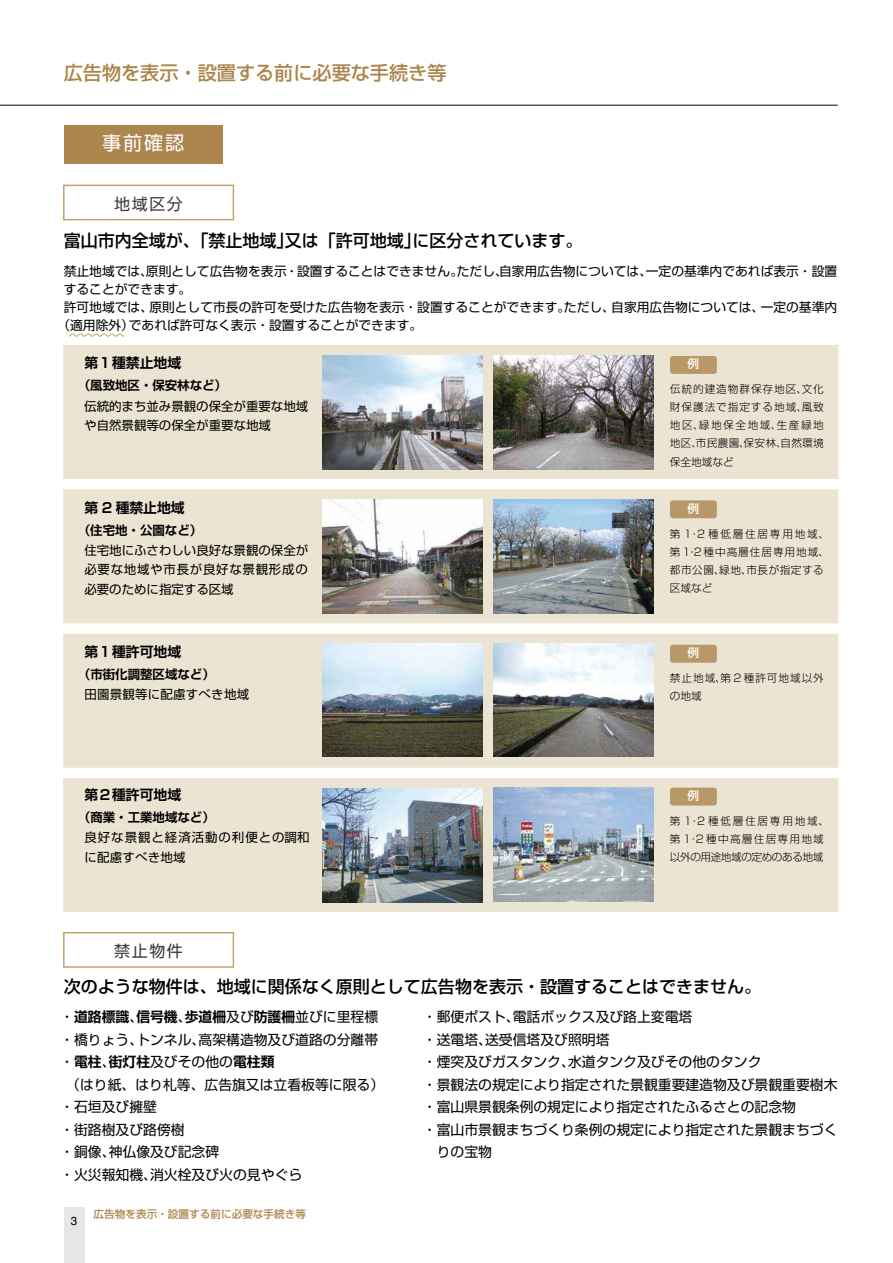
<style>
.page{position:relative;width:893px;height:1263px;background:#fff}
.page>*{position:absolute;margin:0;border:0;box-sizing:border-box;transform-origin:0 0}
.t1{font:500 19.2px "Shin Go Pr 6";color:#ac864d}
.t2{font:19.2px "Shin Go Pr 6";color:#fff}
.t3{font:500 16.95px "Shin Go Pr 6";color:#000}
.t4{font:15.9px "Shin Go Pr 6";letter-spacing:.1em;color:#3e3a39}
.t5{font:13.8px/22.5px "Shin Go Pr 6";color:#000}
.t6{font:700 13.8px "Shin Go Pr 6 De";color:#000}
.t7{font:12.75px "Shin Go Pr 6";color:#000}
.t8{font:12.45px/19.5px "Shin Go Pr 6";color:#000}
.t9{font:700 12.45px "Shin Go Pr 6 De";color:#000}
.t10{font:12.45px/20.1px "Shin Go Pr 6";letter-spacing:.08em;color:#000}
.t11{font:12.45px "Shin Go Pr 6";letter-spacing:.02em;color:#000}
.t12{font:500 11.7px "Shin Go Pr 6";color:#fff}
.t13{font:11.7px "Helvetica";color:#000}
.t14{font:300 10.65px/18px "Shin Go Pr 6";letter-spacing:.09em;color:#000}
.t15{font:300 10.65px/18px "Shin Go Pr 6";letter-spacing:.12em;color:#000}
.t16{font:500 10.65px "Shin Go Pr 6";color:#ac864d}
.s1{font-family:"Shin Go Pr 6";font-weight:400}
.s2{font-family:"Shin Go Pr 6 De";font-weight:700}
</style>
<div class="page">
<div style="left:64px;top:1208px;width:20px;height:55px;background:#e6e6e6"></div>
<div style="left:64px;top:346px;width:774px;height:132px;background:#ece4d3"></div>
<div style="left:64px;top:490px;width:774px;height:133px;background:#ece4d3"></div>
<div style="left:64px;top:634px;width:774px;height:133px;background:#ece4d3"></div>
<div style="left:64px;top:779px;width:774px;height:132px;background:#ece4d3"></div>
<div style="left:64px;top:125px;width:159px;height:39px;background:#ac864d"></div>
<hr style="left:0;top:105px;width:838px;height:1px;background:#000">
<div style="left:63px;top:185px;width:171px;height:35px;border:2px solid #c2a56d"></div>
<div style="left:63px;top:932px;width:171px;height:36px;border:2px solid #c2a56d"></div>
<img style="left:493px;top:356px;width:161px;height:114px">
<div style="left:670px;top:356px;width:47px;height:18px;background:#b89867;border-radius:3px"></div>
<div style="left:670px;top:500px;width:47px;height:18px;background:#b89867;border-radius:3px"></div>
<img style="left:322px;top:643px;width:161px;height:114px">
<img style="left:493px;top:643px;width:161px;height:114px">
<div style="left:670px;top:645px;width:47px;height:18px;background:#b89867;border-radius:3px"></div>
<img style="left:322px;top:788px;width:161px;height:114px">
<img style="left:322px;top:356px;width:160px;height:114px">
<img style="left:493px;top:787px;width:161px;height:114px">
<img style="left:493px;top:500px;width:161px;height:114px">
<img style="left:322px;top:500px;width:160px;height:114px">
<div style="left:670px;top:788px;width:47px;height:17px;background:#b89867;border-radius:3px"></div>
<svg style="left:68px;top:333px;width:57px;height:4px"></svg>
<h1 class="t1" style="left:64px;top:57px;width:384px">広告物を表示・設置する前に必要な手続き等</h1>
<h1 class="t2" style="left:102px;top:127px;width:84px">事前確認</h1>
<p class="t4" style="left:114px;top:190px;width:70px">地域区分</p>
<p class="t3" style="left:64px;top:226px;width:520px">富山市内全域が、「禁止地域｣又は「許可地域｣に区分されています。</p>
<p class="t7" style="left:64px;top:260px;width:775px">禁止地域では、原則として広告物を表示・設置することはできません。ただし、自家用広告物については、一定の基準内であれば表示・設置</p>
<p class="t7" style="left:64px;top:278px;width:129px">することができます。</p>
<p class="t7" style="left:64px;top:296px;width:775px">許可地域では、原則として市長の許可を受けた広告物を表示・設置することができます。ただし、自家用広告物については、一定の基準内</p>
<p class="t7" style="left:57px;top:315px;width:366px">（適用除外）であれば許可なく表示・設置することができます。</p>
<p class="t6" style="left:84px;top:351px;width:98px">第１種禁止地域</p>
<p class="t8" style="left:84px;top:395px;width:225px">伝統的まち並み景観の保全が重要な地域や自然景観等の保全が重要な地域</p>
<p class="t9" style="left:78px;top:375px;width:150px">（風致地区・保安林など）</p>
<p class="t12" style="left:688px;top:354px;width:13px">例</p>
<p class="t14" style="left:670px;top:379px;width:155px;text-align:justify">伝統的建造物群保存地区、文化財保護法で指定する地域、風致地区、緑地保全地域、生産緑地地区、市民農園、保安林、自然環境保全地域など</p>
<p class="t6" style="left:84px;top:496px;width:102px">第 2 種禁止地域</p>
<p class="t8" style="left:84px;top:539px;width:225px;text-align:justify">住宅地にふさわしい良好な景観の保全が必要な地域や市長が良好な景観形成の必要のために指定する区域</p>
<p class="t9" style="left:78px;top:520px;width:126px">（住宅地・公園など）</p>
<p class="t12" style="left:688px;top:499px;width:13px">例</p>
<p class="t14" style="left:670px;top:524px;width:161px">第１・２種低層住居専用地域、第１・２種中高層住居専用地域、都市公園、緑地、市長が指定する区域など</p>
<p class="t6" style="left:84px;top:640px;width:98px">第１種許可地域</p>
<p class="t11" style="left:84px;top:684px;width:166px">田園景観等に配慮すべき地域</p>
<p class="t9" style="left:78px;top:664px;width:138px">（市街化調整区域など）</p>
<p class="t12" style="left:688px;top:643px;width:13px">例</p>
<p class="t14" style="left:670px;top:668px;width:155px">禁止地域、第２種許可地域以外の地域</p>
<p class="t6" style="left:84px;top:783px;width:98px">第２種許可地域</p>
<p class="t12" style="left:688px;top:786px;width:13px">例</p>
<p class="t9" style="left:78px;top:807px;width:138px">（商業・工業地域など）</p>
<p class="t10" style="left:84px;top:826px;width:227px">良好な景観と経済活動の利便との調和に配慮すべき地域</p>
<p class="t15" style="left:670px;top:811px;width:161px">第１・２種低層住居専用地域、第１・２種中高層住居専用地域以外の用途地域の定めのある地域</p>
<p class="t4" style="left:114px;top:938px;width:70px">禁止物件</p>
<p class="t3" style="left:64px;top:973px;width:699px">次のような物件は、地域に関係なく原則として広告物を表示・設置することはできません。</p>
<p class="t6" style="left:60px;top:1005px;width:319px"><span class="s1">・</span>道路標識<span class="s1">、</span>信号機<span class="s1">、</span>歩道柵<span class="s1">及び</span>防護柵<span class="s1">並びに里程標</span></p>
<p class="t5" style="left:60px;top:1027px;width:319px">・橋りょう、トンネル、高架構造物及び道路の分離帯</p>
<p class="t5" style="left:60px;top:1049px;width:216px">・<span class="s2">電柱</span>、<span class="s2">街灯柱</span>及びその他の<span class="s2">電柱類</span></p>
<p class="t5" style="left:66px;top:1072px;width:319px">（はり紙、はり札等、広告旗又は立看板等に限る）</p>
<p class="t5" style="left:60px;top:1094px;width:98px">・石垣及び擁壁</p>
<p class="t5" style="left:60px;top:1117px;width:126px">・街路樹及び路傍樹</p>
<p class="t5" style="left:60px;top:1139px;width:160px">・銅像、神仏像及び記念碑</p>
<p class="t5" style="left:60px;top:1162px;width:243px">・火災報知機、消火栓及び火の見やぐら</p>
<p class="t5" style="left:423px;top:1004px;width:416px">・郵便ポスト、電話ボックス及び路上変電塔<br>・送電塔、送受信塔及び照明塔<br>・煙突及びガスタンク、水道タンク及びその他のタンク<br>・景観法の規定により指定された景観重要建造物及び景観重要樹木・富山県景観条例の規定により指定されたふるさとの記念物<br>・富山市景観まちづくり条例の規定により指定された景観まちづく　りの宝物</p>
<p class="t13" style="left:71px;top:1210px;width:8px">3</p>
<p class="t16" style="left:94px;top:1205px;width:214px">広告物を表示・設置する前に必要な手続き等</p>
</div>
